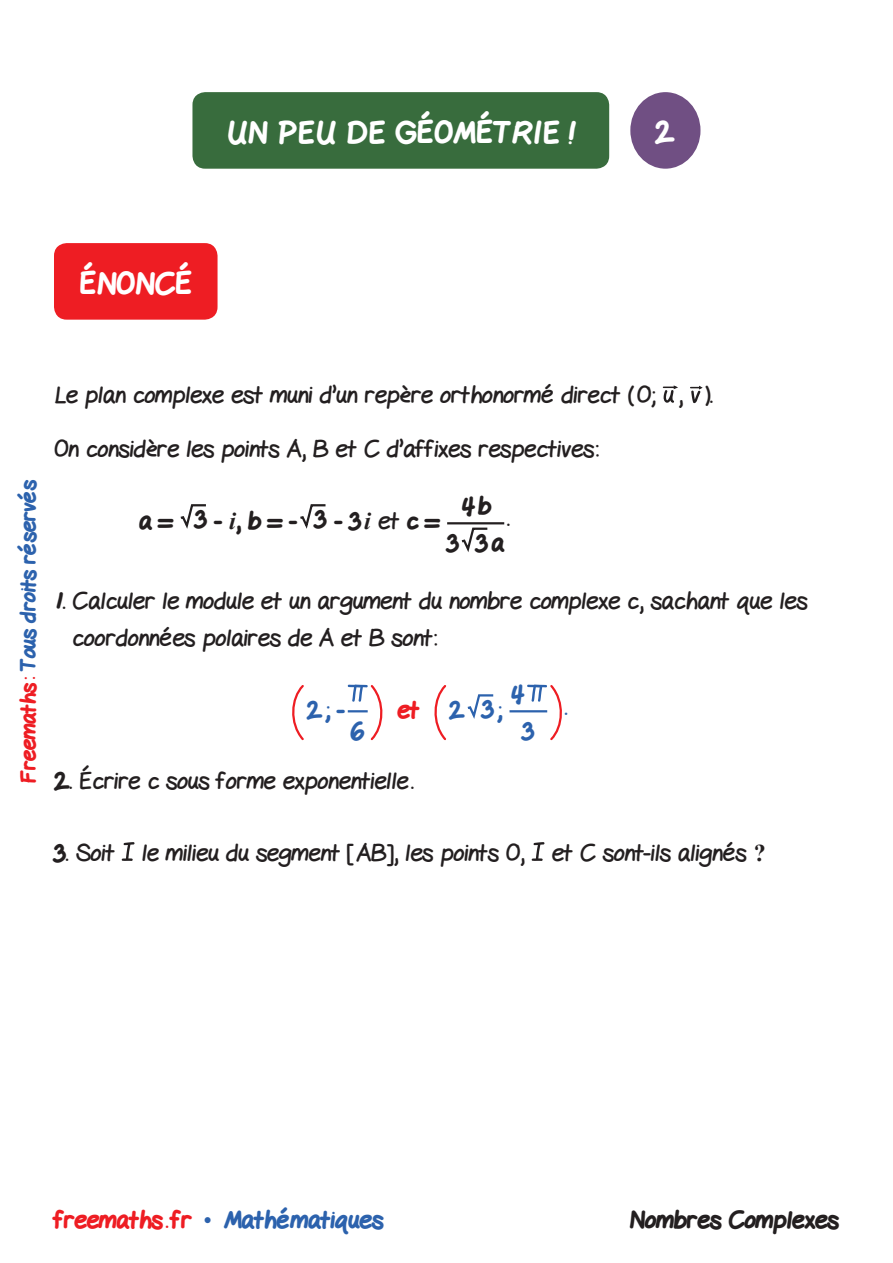
<style>
.page{position:relative;width:893px;height:1263px;background:#fff}
.page>*{position:absolute;margin:0;border:0;box-sizing:border-box;transform-origin:0 0}
.t1{font:800 30px "Gel Pen";letter-spacing:.02em;color:#fff}
.t2{font:24px/37.5px "Gel Pen";color:#231f20}
.t3{font:800 24px/37.5px "Gel Pen";color:#231f20;text-align:center}
.t4{font:800 24px/37.5px "Gel Pen";color:#2c62ad;text-align:center}
.t5{font:800 21px "Gel Pen";letter-spacing:-.01em;color:#2c62ad}
.s1{color:#ee1d23}
.s2{font-family:"Times New Roman";font-weight:700;font-style:italic}
.s3{font-weight:400}
.s4{font-weight:800}
.s5{font-family:"Times New Roman";font-weight:700}
.s6{font-family:"Times New Roman";font-weight:400}
</style>
<div class="page">
<div style="left:54px;top:243px;width:164px;height:77px;background:#ee1d23;border-radius:13px"></div>
<div style="left:192px;top:92px;width:417px;height:77px;background:#386c3d;border-radius:13px"></div>
<div style="left:630px;top:92px;width:70px;height:77px;background:#704f83;border-radius:50%"></div>
<svg style="left:663px;top:385px;width:15px;height:18px"></svg>
<svg style="left:691px;top:386px;width:12px;height:17px"></svg>
<svg style="left:180px;top:504px;width:26px;height:25px"></svg>
<svg style="left:300px;top:504px;width:26px;height:25px"></svg>
<hr style="left:447px;top:522px;width:57px;height:2px;background:#231f20">
<svg style="left:461px;top:527px;width:27px;height:25px"></svg>
<svg style="left:292px;top:685px;width:12px;height:56px"></svg>
<svg style="left:348px;top:684px;width:35px;height:57px"></svg>
<svg style="left:434px;top:685px;width:13px;height:56px"></svg>
<svg style="left:467px;top:694px;width:27px;height:25px"></svg>
<hr style="left:509px;top:710px;width:38px;height:2px;background:#2c62ad">
<svg style="left:527px;top:684px;width:35px;height:57px"></svg>
<svg style="left:122px;top:842px;width:12px;height:19px"></svg>
<svg style="left:532px;top:842px;width:12px;height:19px"></svg>
<p class="t1" style="left:226px;top:109px;width:352px">UN PEU DE GÉOMÉTRIE !</p>
<p class="t1" style="left:655px;top:109px;width:21px">2</p>
<p class="t1" style="left:80px;top:260px;width:114px">ÉNONCÉ</p>
<p class="t5" style="left:12px;top:783px;width:305px;rotate:-90deg"><span class="s1">Freemaths:</span> Tous droits réservés</p>
<p class="t2" style="left:54px;top:373px;width:660px">Le plan complexe est muni d’un repère orthonormé direct (O; , ).</p>
<p class="t2" style="left:54px;top:428px;width:546px">On considère les points A, B et C d’affixes respectives:</p>
<p class="t3" style="left:447px;top:485px;width:59px">4b<br>3 3a</p>
<p class="t3" style="left:139px;top:500px;width:302px">a = 3 - <span class="s2">i</span>, b = - 3 - 3<span class="s2">i</span> <span class="s3">et</span> c =</p>
<p class="t3" style="left:507px;top:497px;width:4px">.</p>
<p class="t2" style="left:72px;top:579px;width:736px;text-indent:-18px"><span class="s4">1.</span> Calculer le module et un argument du nombre complexe c, sachant que les coordonnées polaires de A et B sont:</p>
<p class="t4" style="left:307px;top:689px;width:39px">2; -</p>
<p class="t4" style="left:351px;top:710px;width:15px">6</p>
<p class="t4" style="left:397px;top:689px;width:106px"><span class="s1">et</span> 2 3;</p>
<p class="t4" style="left:509px;top:673px;width:26px">4<br>3</p>
<p class="t2" style="left:54px;top:760px;width:361px"><span class="s4">2.</span> Écrire c sous forme exponentielle .</p>
<p class="t4" style="left:565px;top:686px;width:4px">.</p>
<p class="t2" style="left:54px;top:831px;width:713px"><span class="s4">3.</span> Soit le milieu du segment [AB], les points O, et C sont-ils alignés <span class="s5">?</span></p>
<p class="t4" style="left:54px;top:1199px;width:331px"><span class="s1">freemaths . fr</span> <span class="s6">•</span> Mathématiques</p>
<p class="t3" style="left:629px;top:1199px;width:211px">Nombres Complexes</p>
</div>
